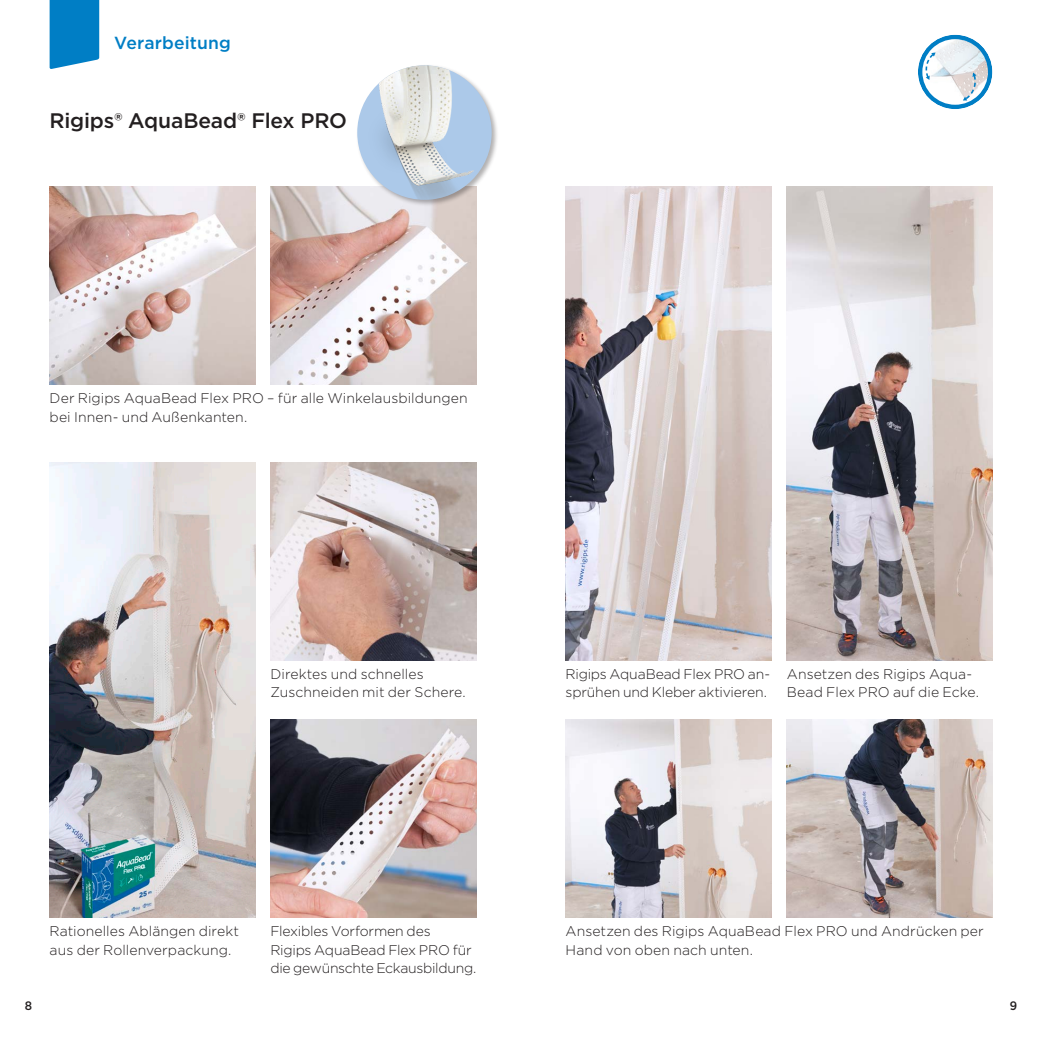
<style>
.page{position:relative;width:1042px;height:1042px;background:#fff}
.page>*{position:absolute;margin:0;border:0;box-sizing:border-box;transform-origin:0 0}
.t1{font:500 21px "Gotham";letter-spacing:-.01em;color:#231f20}
.t2{font:500 17.5px "Gotham";letter-spacing:.005em;color:#007ec5}
.t3{font:300 14px/18.4px "Gotham";color:#231f20}
.t4{font:300 14px/18.4px "Gotham";letter-spacing:-.02em;color:#231f20}
.t5{font:500 12.25px "Gotham";color:#231f20}
</style>
<div class="page">
<img style="left:50px;top:462px;width:205px;height:456px">
<img style="left:566px;top:719px;width:205px;height:199px">
<img style="left:786px;top:719px;width:206px;height:199px">
<img style="left:50px;top:186px;width:205px;height:199px">
<img style="left:270px;top:462px;width:206px;height:198px">
<img style="left:270px;top:719px;width:206px;height:199px">
<img style="left:270px;top:186px;width:206px;height:199px">
<img style="left:566px;top:186px;width:205px;height:474px">
<img style="left:786px;top:186px;width:206px;height:474px">
<div style="left:356px;top:64px;width:143px;height:143px;background:#231f20;opacity:.35"></div>
<img style="left:357px;top:65px;width:135px;height:135px;border-radius:67px">
<svg style="left:50px;top:0;width:49px;height:69px;background:#1186c8"></svg>
<svg style="left:918px;top:35px;width:74px;height:74px"></svg>
<p class="t2" style="left:114px;top:31px;width:118px">Verarbeitung</p>
<h1 class="t1" style="left:50px;top:106px;width:299px">Rigips® AquaBead® Flex PRO</h1>
<p class="t3" style="left:50px;top:389px;width:419px">Der Rigips AquaBead Flex PRO – für alle Winkelausbildungen bei Innen- und Außenkanten.</p>
<p class="t3" style="left:270px;top:664px;width:197px">Direktes und schnelles<br>Zuschneiden mit der Schere.</p>
<p class="t3" style="left:566px;top:664px;width:206px">Rigips AquaBead Flex PRO an&shy;sprühen und Kleber aktivieren.</p>
<p class="t3" style="left:787px;top:664px;width:193px">Ansetzen des Rigips Aqua-<br>Bead Flex PRO auf die Ecke.</p>
<p class="t4" style="left:270px;top:921px;width:207px">Flexibles Vorformen des<br>Rigips AquaBead Flex PRO für die gewünschte Eckausbildung.</p>
<p class="t3" style="left:50px;top:921px;width:191px">Rationelles Ablängen direkt aus der Rollenverpackung.</p>
<p class="t3" style="left:566px;top:921px;width:420px">Ansetzen des Rigips AquaBead Flex PRO und Andrücken per<br>Hand von oben nach unten.</p>
<p class="t5" style="left:25px;top:997px;width:9px">8</p>
<p class="t5" style="left:1010px;top:997px;width:9px">9</p>
</div>
